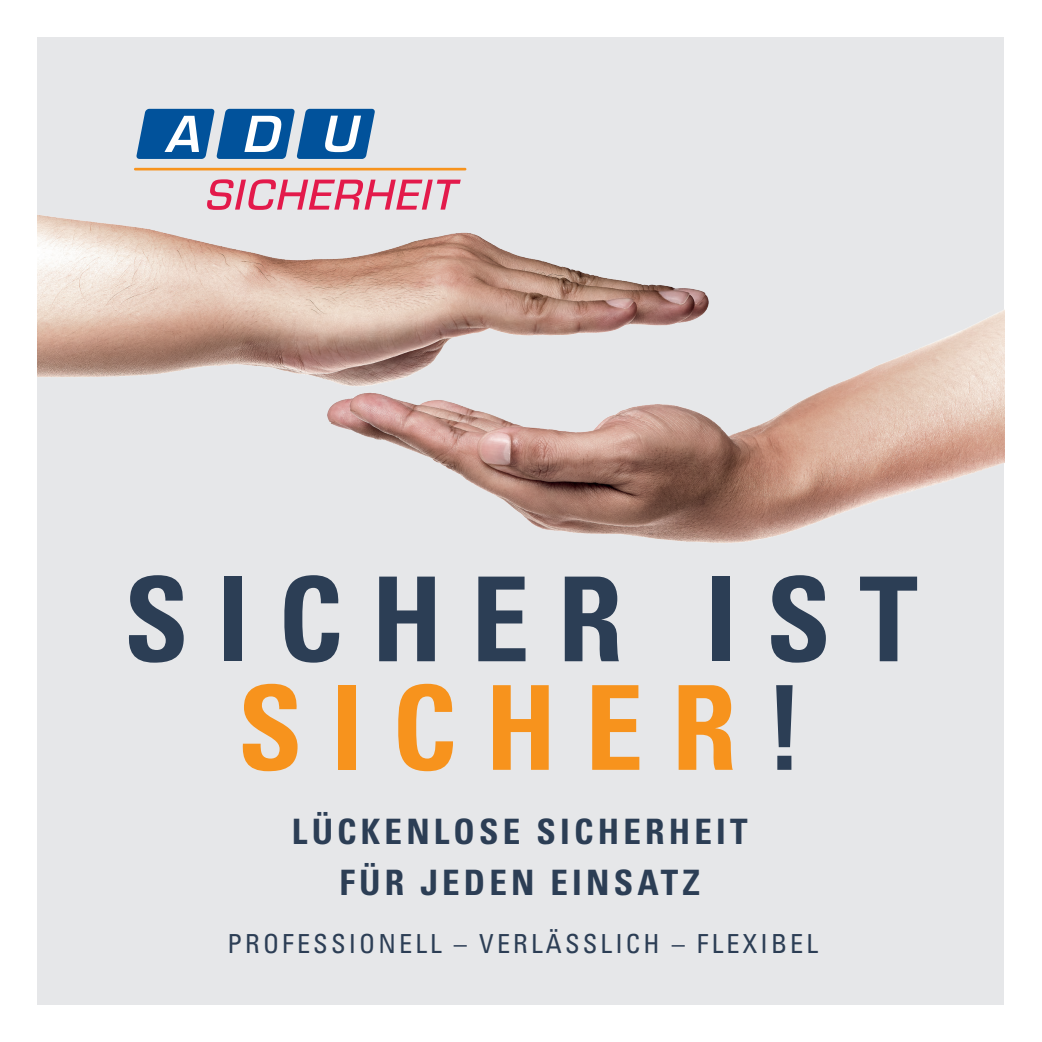
<style>
.page{position:relative;width:1042px;height:1042px;background:#fff}
.page>*{position:absolute;margin:0;border:0;box-sizing:border-box;transform-origin:0 0}
.t1{font:700 condensed 117.25px/108.5px "Univers LT Pro";letter-spacing:.24em;color:#2c3e55;text-align:center}
.t2{font:700 condensed 35px/50.8px "Univers LT Pro";letter-spacing:.12em;color:#2c3e55;text-align:center}
.t3{font:condensed 26.25px "Univers LT Pro";letter-spacing:.12em;color:#2c3e55}
.s1{color:#f7931d}
</style>
<div class="page">
<div style="left:38px;top:37px;width:966px;height:968px;background:#e6e7e9"></div>
<img style="left:38px;top:215px;width:966px;height:328px">
<hr style="left:134px;top:168px;width:332px;height:2px;background:#f7931d">
<svg style="left:136px;top:109px;width:239px;height:50px;background:#4580b4"></svg>
<svg style="left:207px;top:179px;width:254px;height:31px"></svg>
<h1 class="t1" style="left:124px;top:565px;width:795px">SICHER IST<br><span class="s1">SICHER</span>!</h1>
<p class="t2" style="left:292px;top:806px;width:457px">LÜCKENLOSE SICHERHEIT<br>FÜR JEDEN EINSATZ</p>
<p class="t3" style="left:227px;top:926px;width:592px">PROFESSIONELL – VERLÄSSLICH – FLEXIBEL</p>
</div>
